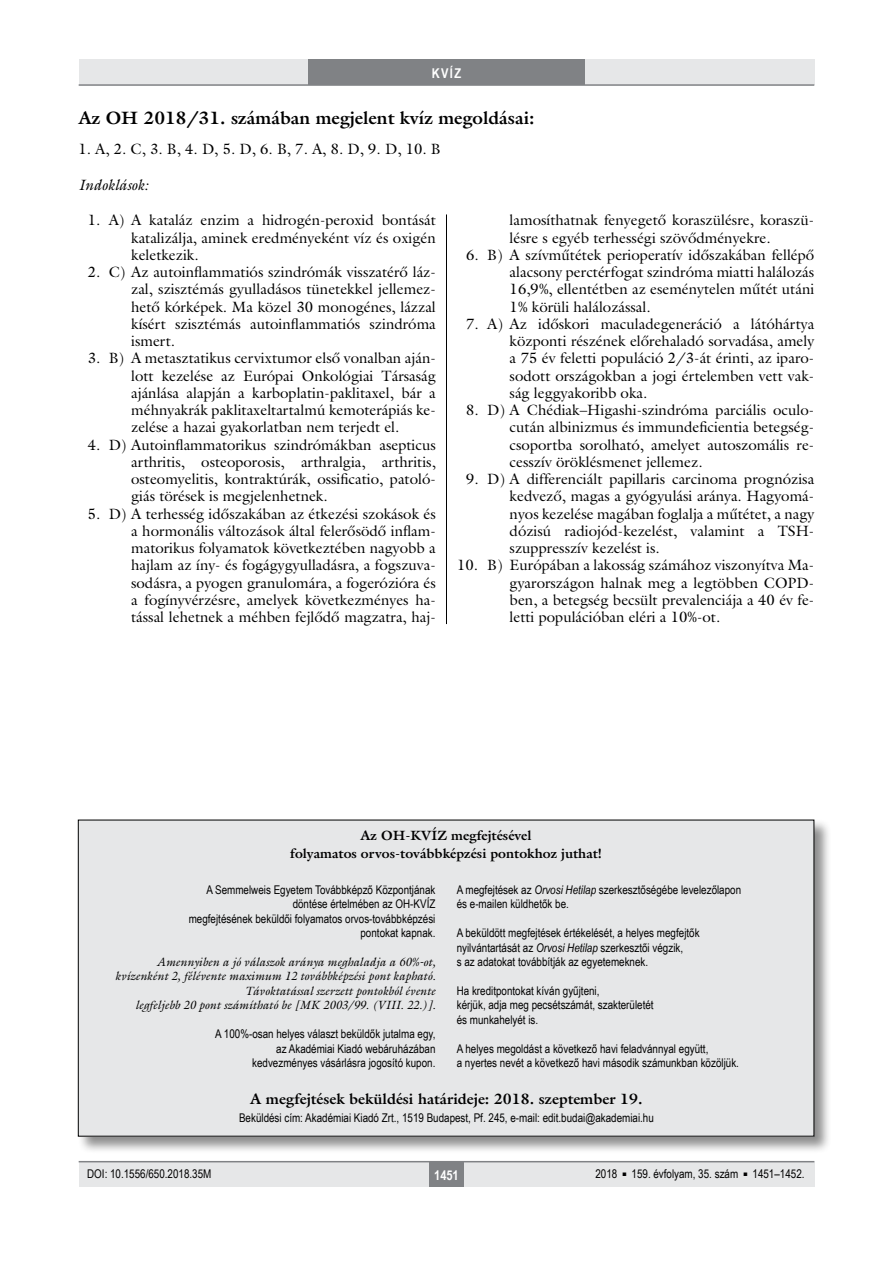
<style>
.page{position:relative;width:893px;height:1263px;background:#fff}
.page>*{position:absolute;margin:0;border:0;box-sizing:border-box;transform-origin:0 0}
.alcimbold{font:700 18px "Galliard Reg";color:#000}
.Body_tompa{font:15px/17.2px "Galliard Reg";color:#000;text-align:justify}
.Rendezvenyek{font:700 15px "Galliard Reg";color:#000}
.Body_tompa-2{font:italic 15px "Galliard Reg";color:#000}
.Rendezvenyek-2{font:700 13.5px/18px "Galliard Reg";color:#000;text-align:center}
.t1{font:700 13.5px "Arial Narrow";letter-spacing:.05em;color:#fff}
.Rendezvenyek-3{font:12px/14.4px "Arial Narrow";color:#000;text-align:right}
.Rendezvenyek-4{font:italic 12px/14.4px "Galliard Reg";color:#000;text-align:right}
.pagina{font:12px "Arial Narrow";color:#000}
.s1{font-style:italic}
</style>
<div class="page">
<div style="left:79px;top:1161px;width:735px;height:25px;background:#e6e7e8"></div>
<div style="left:429px;top:1161px;width:34px;height:25px;background:#808285"></div>
<hr style="left:79px;top:1161px;width:735px;height:1px;background:#808285">
<div style="left:79px;top:60px;width:735px;height:25px;background:#e6e7e8"></div>
<div style="left:308px;top:60px;width:277px;height:25px;background:#808285"></div>
<hr style="left:79px;top:84px;width:735px;height:2px;background:#808285">
<hr style="left:446px;top:214px;width:1px;height:410px;background:#000">
<div style="left:77px;top:819px;width:755px;height:335px;background:#000;opacity:.45"></div>
<div style="left:78px;top:820px;width:736px;height:316px;background:#e6e7e8"></div>
<p class="t1" style="left:432px;top:63px;width:31px">KVÍZ</p>
<p class="alcimbold" style="left:78px;top:106px;width:458px">Az OH 2018/31. számában megjelent kvíz megoldásai:</p>
<p class="Body_tompa" style="left:78px;top:140px;width:364px">1. A, 2. C, 3. B, 4. D, 5. D, 6. B, 7. A, 8. D, 9. D, 10. B</p>
<p class="Body_tompa-2" style="left:78px;top:175px;width:71px">Indoklások:</p>
<p class="Body_tompa" style="left:131px;top:211px;width:306px;text-indent:-43px">1. A) A kataláz enzim a hidrogén-peroxid bontását katalizálja, aminek eredményeként víz és oxigén keletkezik.</p>
<p class="Body_tompa" style="left:131px;top:263px;width:306px;text-indent:-43px">2. C) Az autoinflammatiós szindrómák visszatérő láz&shy;zal, szisztémás gyulladásos tünetekkel jellemez&shy;hető kórképek. Ma közel 30 monogénes, lázzal kísért szisztémás autoinflammatiós szindróma ismert.</p>
<p class="Body_tompa" style="left:131px;top:349px;width:306px;text-indent:-43px">3. B) A metasztatikus cervixtumor első vonalban aján&shy;lott kezelése az Európai Onkológiai Társaság ajánlása alapján a karboplatin-paklitaxel, bár a méhnyakrák paklitaxeltartalmú kemoterápiás ke&shy;zelése a hazai gyakorlatban nem terjedt el.</p>
<p class="Body_tompa" style="left:131px;top:436px;width:306px;text-indent:-43px">4. D) Autoinflammatorikus szindrómákban asepticus arthritis, osteoporosis, arthralgia, arthritis, osteomyelitis, kontraktúrák, ossificatio, patoló&shy;giás törések is megjelenhetnek.</p>
<p class="Body_tompa" style="left:131px;top:505px;width:306px;text-indent:-43px">5. D) A terhesség időszakában az étkezési szokások és a hormonális változások által felerősödő inflam&shy;matorikus folyamatok következtében nagyobb a hajlam az íny- és fogágygyulladásra, a fogszuva&shy;sodásra, a pyogen granulomára, a fogerózióra és a fogínyvérzésre, amelyek következményes ha&shy;tással lehetnek a méhben fejlődő magzatra, haj-</p>
<p class="Body_tompa" style="left:510px;top:211px;width:306px">lamosíthatnak fenyegető koraszülésre, koraszü&shy;lésre s egyéb terhességi szövődményekre.</p>
<p class="Body_tompa" style="left:510px;top:246px;width:306px;text-indent:-43px">6. B) A szívműtétek perioperatív időszakában fellépő alacsony perctérfogat szindróma miatti halálozás 16,9%, ellentétben az eseménytelen műtét utáni 1% körüli halálozással.</p>
<p class="Body_tompa" style="left:510px;top:315px;width:306px;text-indent:-43px">7. A) Az időskori maculadegeneráció a látóhártya központi részének előrehaladó sorvadása, amely a 75 év feletti populáció 2/3-át érinti, az iparo&shy;sodott országokban a jogi értelemben vett vak&shy;ság leggyakoribb oka.</p>
<p class="Body_tompa" style="left:510px;top:401px;width:306px;text-indent:-43px">8. D) A Chédiak–Higashi-szindróma parciális oculo&shy;cután albinizmus és immundeficientia betegség&shy;csoportba sorolható, amelyet autoszomális re&shy;cesszív öröklésmenet jellemez.</p>
<p class="Body_tompa" style="left:510px;top:470px;width:306px;text-indent:-43px">9. D) A differenciált papillaris carcinoma prognózisa kedvező, magas a gyógyulási aránya. Hagyomá&shy;nyos kezelése magában foglalja a műtétet, a nagy dózisú radiojód-kezelést, valamint a TSH&shy;szuppresszív kezelést is.</p>
<p class="Body_tompa" style="left:510px;top:556px;width:306px;text-indent:-52px">10. B) Európában a lakosság számához viszonyítva Ma&shy;gyarországon halnak meg a legtöbben COPD&shy;ben, a betegség becsült prevalenciája a 40 év fe&shy;letti populációban eléri a 10%-ot.</p>
<p class="Rendezvenyek-2" style="left:290px;top:826px;width:313px">Az OH-KVÍZ megfejtésével<br>folyamatos orvos-továbbképzési pontokhoz juthat!</p>
<p class="Rendezvenyek-3" style="left:206px;top:882px;width:231px">A Semmelweis Egyetem Továbbképző Központjának</p>
<p class="Rendezvenyek-3" style="left:293px;top:896px;width:144px">döntése értelmében az OH-KVÍZ</p>
<p class="Rendezvenyek-3" style="left:189px;top:911px;width:248px">megfejtésének beküldői folyamatos orvos-továbbképzési</p>
<p class="Rendezvenyek-3" style="left:360px;top:925px;width:76px">pontokat kapnak.</p>
<p class="Rendezvenyek-4" style="left:115px;top:954px;width:322px">Amennyiben a jó válaszok aránya meghaladja a 60%-ot, kvízenként 2, félévente maximum 12 továbbképzési pont kapható.<br>Távoktatással szerzett pontokból évente<br>legfeljebb 20 pont számítható be [MK 2003/99. (VIII. 22.)].</p>
<p class="Rendezvenyek-3" style="left:215px;top:1026px;width:222px">A 100%-osan helyes választ beküldők jutalma egy, az Akadémiai Kiadó webáruházában kedvezményes vásárlásra jogosító kupon.</p>
<p class="Rendezvenyek-3" style="left:457px;top:882px;width:286px;text-align:left">A megfejtések az <span class="s1">Orvosi Hetilap</span> szerkesztőségébe levelezőlapon és e-mailen küldhetők be.</p>
<p class="Rendezvenyek-3" style="left:457px;top:925px;width:244px">A beküldött megfejtések értékelését, a helyes megfejtők</p>
<p class="Rendezvenyek-3" style="left:457px;top:940px;width:228px">nyilvántartását az <span class="s1">Orvosi Hetilap</span> szerkesztői végzik,</p>
<p class="Rendezvenyek-3" style="left:457px;top:954px;width:193px">s az adatokat továbbítják az egyetemeknek.</p>
<p class="Rendezvenyek-3" style="left:457px;top:983px;width:144px">Ha kreditpontokat kíván gyűjteni,</p>
<p class="Rendezvenyek-3" style="left:457px;top:997px;width:198px">kérjük, adja meg pecsétszámát, szakterületét</p>
<p class="Rendezvenyek-3" style="left:457px;top:1012px;width:83px">és munkahelyét is.</p>
<p class="Rendezvenyek-3" style="left:457px;top:1040px;width:253px">A helyes megoldást a következő havi feladvánnyal együtt,</p>
<p class="Rendezvenyek-3" style="left:457px;top:1055px;width:284px">a nyertes nevét a következő havi második számunkban közöljük.</p>
<p class="Rendezvenyek" style="left:250px;top:1089px;width:394px">A megfejtések beküldési határideje: 2018. szeptember 19.</p>
<p class="Rendezvenyek-3" style="left:239px;top:1110px;width:416px">Beküldési cím: Akadémiai Kiadó Zrt., 1519 Budapest, Pf. 245, e-mail: edit.budai@akademiai.hu</p>
<p class="pagina" style="left:87px;top:1165px;width:126px">DOI: 10.1556/650.2018.35M</p>
<p class="t1" style="left:434px;top:1165px;width:26px">1451</p>
<p class="Rendezvenyek-3" style="left:595px;top:1166px;width:211px">2018 <sup>■</sup> 159. évfolyam, 35. szám <sup>■</sup> 1451–1452.</p>
</div>
